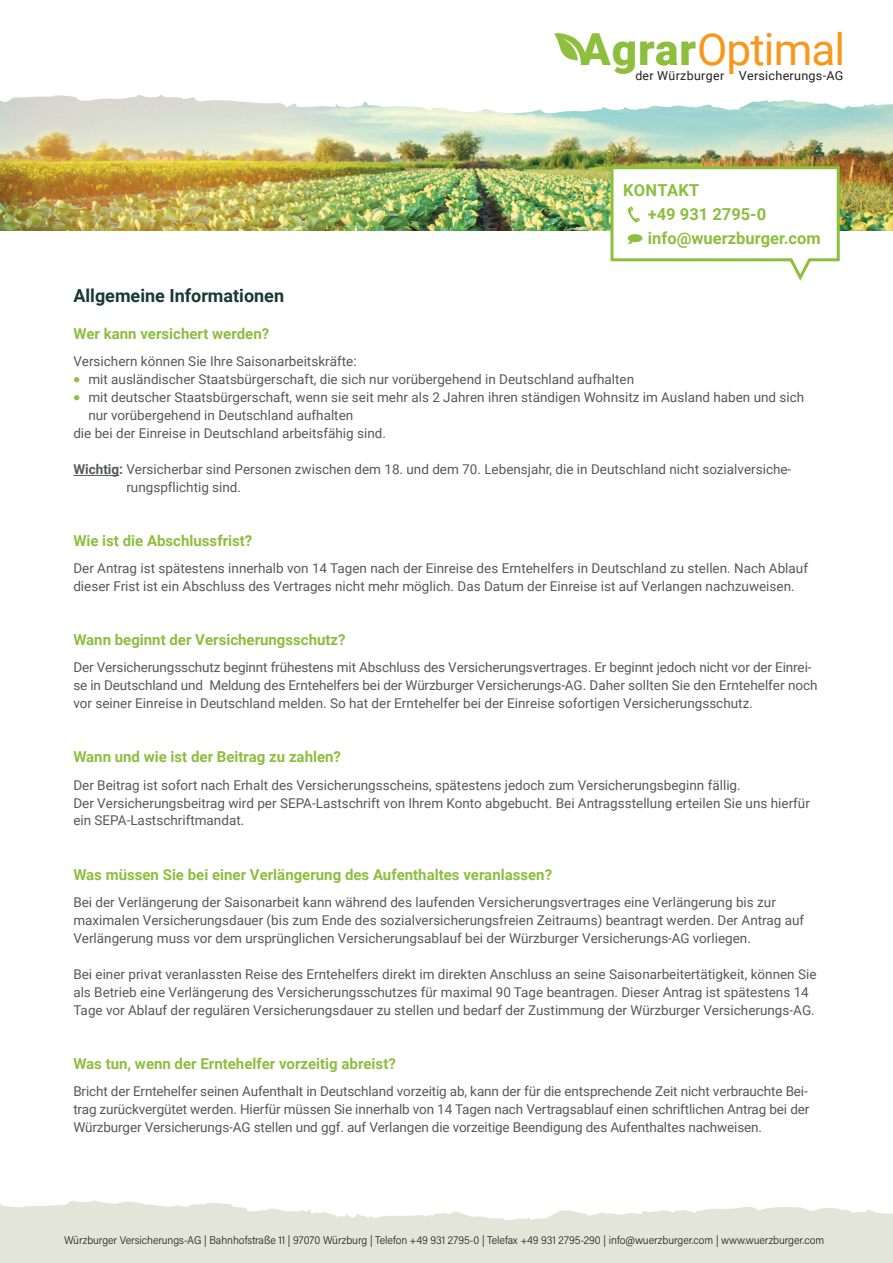
<style>
.page{position:relative;width:893px;height:1263px;background:#fff}
.page>*{position:absolute;margin:0;border:0;box-sizing:border-box;transform-origin:0 0}
.t1{font:44.1px "Roboto";letter-spacing:-.02em;color:#f7981d}
.t2{font:700 18px "Roboto";color:#173a31}
.t3{font:700 16.5px/24px "Roboto";color:#8dbe3e}
.t4{font:700 15px "Roboto";color:#8dbe3e}
.t5{font:13.5px/18px "Roboto";color:#57585a}
.t6{font:12.45px "Roboto";letter-spacing:.02em;color:#231f20}
.t7{font:11.25px "Acumin Variable Concept";letter-spacing:-.005em;color:#231f20}
.s1{font-weight:900;color:#8dbe3e}
.s2{color:#8dbe3e}
.s3{font-weight:700}
</style>
<div class="page">
<svg style="left:0;top:1200px;width:893px;height:29px;fill:#e3e5d8"></svg>
<div style="left:0;top:1229px;width:893px;height:34px;background:#e3e5d8"></div>
<img style="left:0;top:114px;width:893px;height:116px">
<svg style="left:0;top:64px;width:893px;height:50px"></svg>
<img style="left:554px;top:33px;width:33px;height:31px">
<hr style="left:73px;top:475px;width:46px;height:1px;background:#57585a">
<svg style="left:609px;top:165px;width:232px;height:116px"></svg>
<h1 class="t1" style="left:581px;top:18px;width:266px"><span class="s1">Agrar</span>Optimal</h1>
<p class="t6" style="left:635px;top:67px;width:210px">der Würzburger Versicherungs-AG</p>
<p class="t3" style="left:648px;top:177px;width:174px;text-indent:-25px">KONTAKT<br>+49 931 2795-0 info@wuerzburger.com</p>
<h2 class="t2" style="left:73px;top:283px;width:212px">Allgemeine Informationen</h2>
<p class="t4" style="left:73px;top:324px;width:197px">Wer kann versichert werden?</p>
<p class="t5" style="left:73px;top:352px;width:285px">Versichern können Sie Ihre Saisonarbeitskräfte:</p>
<p class="t5" style="left:73px;top:370px;width:562px"><span class="s2">●</span> mit ausländischer Staatsbürgerschaft, die sich nur vorübergehend in Deutschland aufhalten</p>
<p class="t5" style="left:73px;top:388px;width:732px"><span class="s2">●</span> mit deutscher Staatsbürgerschaft, wenn sie seit mehr als 2 Jahren ihren ständigen Wohnsitz im Ausland haben und sich</p>
<p class="t5" style="left:88px;top:406px;width:266px">nur vorübergehend in Deutschland aufhalten</p>
<p class="t5" style="left:73px;top:424px;width:314px">die bei der Einreise in Deutschland arbeitsfähig sind.</p>
<p class="t5" style="left:126px;top:460px;width:666px;text-indent:-53px"><span class="s3">Wichtig:</span> Versicherbar sind Personen zwischen dem 18. und dem 70. Lebensjahr, die in Deutschland nicht sozialversiche&shy;rungspflichtig sind.</p>
<p class="t4" style="left:73px;top:531px;width:181px">Wie ist die Abschlussfrist?</p>
<p class="t5" style="left:73px;top:559px;width:736px">Der Antrag ist spätestens innerhalb von 14 Tagen nach der Einreise des Erntehelfers in Deutschland zu stellen. Nach Ablauf dieser Frist ist ein Abschluss des Vertrages nicht mehr möglich. Das Datum der Einreise ist auf Verlangen nachzuweisen.</p>
<p class="t4" style="left:73px;top:630px;width:274px">Wann beginnt der Versicherungsschutz?</p>
<p class="t5" style="left:73px;top:658px;width:746px">Der Versicherungsschutz beginnt frühestens mit Abschluss des Versicherungsvertrages. Er beginnt jedoch nicht vor der Einrei&shy;se in Deutschland und Meldung des Erntehelfers bei der Würzburger Versicherungs-AG. Daher sollten Sie den Erntehelfer noch vor seiner Einreise in Deutschland melden. So hat der Erntehelfer bei der Einreise sofortigen Versicherungsschutz.</p>
<p class="t4" style="left:73px;top:747px;width:269px">Wann und wie ist der Beitrag zu zahlen?</p>
<p class="t5" style="left:73px;top:775px;width:738px">Der Beitrag ist sofort nach Erhalt des Versicherungsscheins, spätestens jedoch zum Versicherungsbeginn fällig.<br>Der Versicherungsbeitrag wird per SEPA-Lastschrift von Ihrem Konto abgebucht. Bei Antragsstellung erteilen Sie uns hierfür ein SEPA-Lastschriftmandat.</p>
<p class="t4" style="left:73px;top:864px;width:480px">Was müssen Sie bei einer Verlängerung des Aufenthaltes veranlassen?</p>
<p class="t5" style="left:73px;top:892px;width:732px">Bei der Verlängerung der Saisonarbeit kann während des laufenden Versicherungsvertrages eine Verlängerung bis zur maximalen Versicherungsdauer (bis zum Ende des sozialversicherungsfreien Zeitraums) beantragt werden. Der Antrag auf<br>Verlängerung muss vor dem ursprünglichen Versicherungsablauf bei der Würzburger Versicherungs-AG vorliegen.</p>
<p class="t5" style="left:73px;top:964px;width:745px">Bei einer privat veranlassten Reise des Erntehelfers direkt im direkten Anschluss an seine Saisonarbeitertätigkeit, können Sie als Betrieb eine Verlängerung des Versicherungsschutzes für maximal 90 Tage beantragen. Dieser Antrag ist spätestens 14<br>Tage vor Ablauf der regulären Versicherungsdauer zu stellen und bedarf der Zustimmung der Würzburger Versicherungs-AG.</p>
<p class="t4" style="left:73px;top:1053px;width:324px">Was tun, wenn der Erntehelfer vorzeitig abreist?</p>
<p class="t5" style="left:73px;top:1081px;width:737px;text-align:justify">Bricht der Erntehelfer seinen Aufenthalt in Deutschland vorzeitig ab, kann der für die entsprechende Zeit nicht verbrauchte Bei&shy;trag zurückvergütet werden. Hierfür müssen Sie innerhalb von 14 Tagen nach Vertragsablauf einen schriftlichen Antrag bei der Würzburger Versicherungs-AG stellen und ggf. auf Verlangen die vorzeitige Beendigung des Aufenthaltes nachweisen.</p>
<p class="t7" style="left:64px;top:1232px;width:762px">Würzburger Versicherungs-AG | Bahnhofstraße 11 | 97070 Würzburg | Telefon +49 931 2795-0 | Telefax +49 931 2795-290 | info@wuerzburger.com | www.wuerzburger.com</p>
</div>
